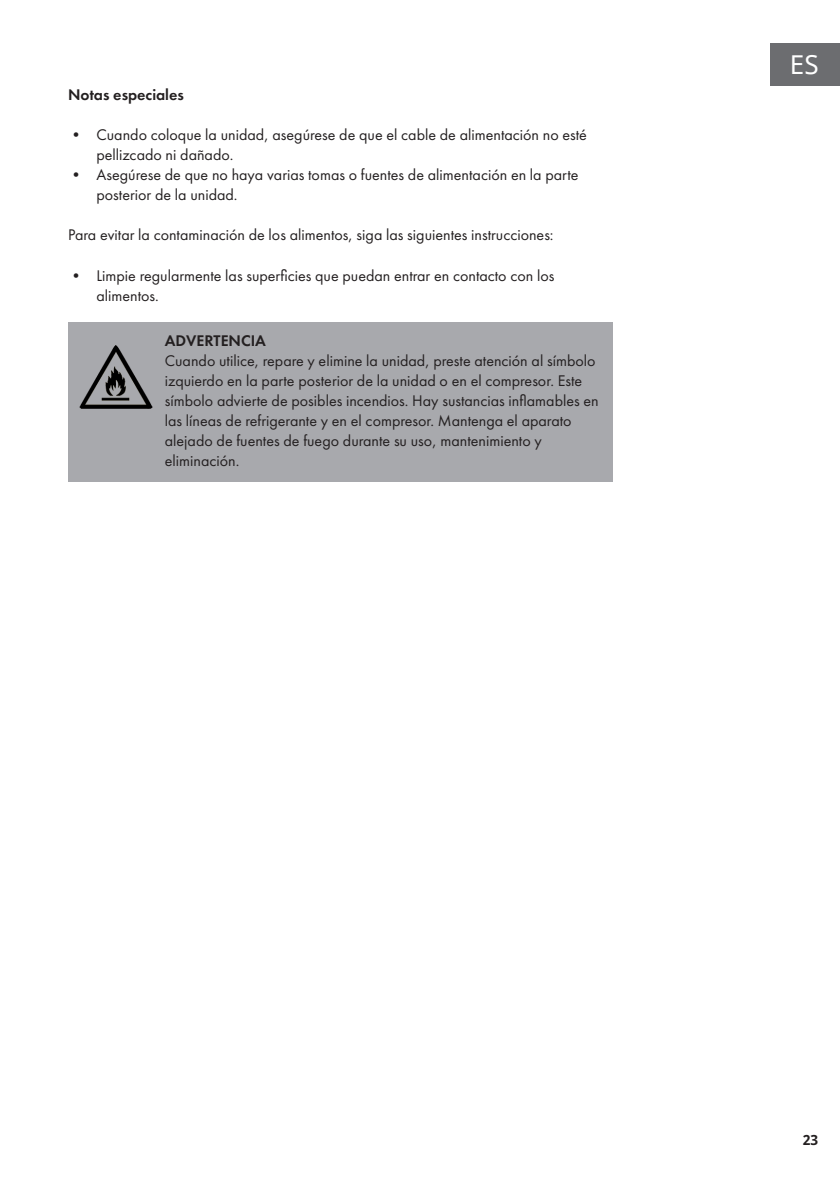
<style>
.page{position:relative;width:840px;height:1191px;background:#fff}
.page>*{position:absolute;margin:0;border:0;box-sizing:border-box;transform-origin:0 0}
.t1{font:26px "Noto Sans";color:#fff}
.t2{font:16px/20px "Futura PTW08";color:#231f20}
.t3{font:600 16px "Futura PTW08";color:#231f20}
.t4{font:700 14px "Noto Sans";color:#231f20}
</style>
<div class="page">
<div style="left:770px;top:43px;width:69px;height:42px;background:#6c6d70"></div>
<div style="left:68px;top:322px;width:544px;height:159px;background:#a8a9ad"></div>
<img style="left:79px;top:345px;width:74px;height:63px">
<p class="t3" style="left:68px;top:85px;width:117px">Notas especiales</p>
<p class="t2" style="left:96px;top:125px;width:491px;text-indent:-28px">• Cuando coloque la unidad, asegúrese de que el cable de alimentación no esté pellizcado ni dañado.</p>
<p class="t2" style="left:96px;top:165px;width:483px;text-indent:-28px">• Asegúrese de que no haya varias tomas o fuentes de alimentación en la parte posterior de la unidad.</p>
<p class="t2" style="left:68px;top:225px;width:486px">Para evitar la contaminación de los alimentos, siga las siguientes instrucciones:</p>
<p class="t2" style="left:96px;top:265px;width:459px;text-indent:-28px">• Limpie regularmente las superficies que puedan entrar en contacto con los alimentos.</p>
<p class="t3" style="left:165px;top:331px;width:103px">ADVERTENCIA</p>
<p class="t2" style="left:165px;top:351px;width:435px">Cuando utilice, repare y elimine la unidad, preste atención al símbolo izquierdo en la parte posterior de la unidad o en el compresor. Este símbolo advierte de posibles incendios. Hay sustancias inflamables en las líneas de refrigerante y en el compresor. Mantenga el aparato alejado de fuentes de fuego durante su uso, mantenimiento y eliminación.</p>
<h1 class="t1" style="left:789px;top:46px;width:30px">ES</h1>
<p class="t4" style="left:802px;top:1130px;width:17px">23</p>
</div>
